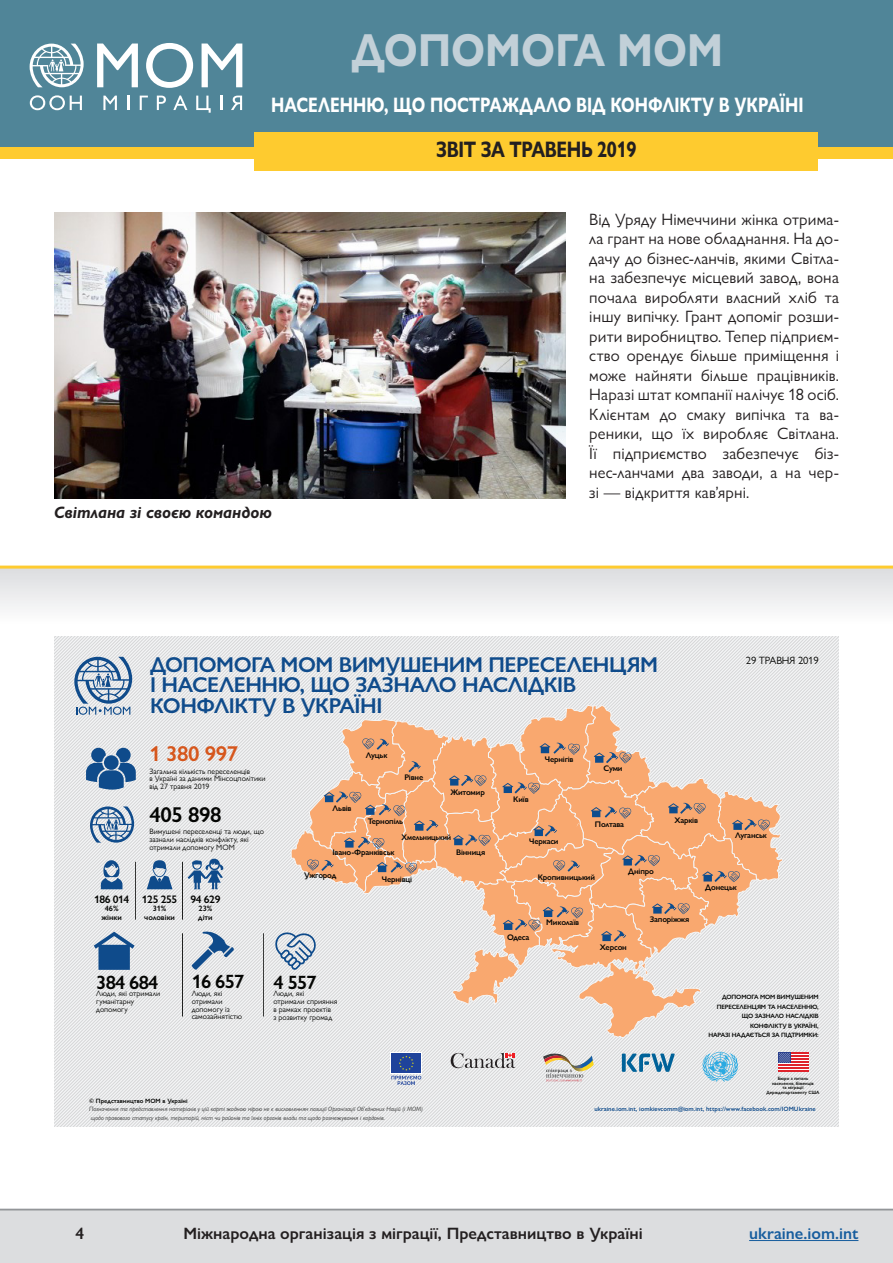
<style>
.page{position:relative;width:893px;height:1263px;background:#fff}
.page>*{position:absolute;margin:0;border:0;box-sizing:border-box;transform-origin:0 0}
.t1{font:700 46.5px "Gill Sans Nova";color:#c2d0d8;scale:.87 1}
.t2{font:700 22.5px "Gill Sans Nova";letter-spacing:-.02em;color:#231f20;scale:.79 1}
.t3{font:600 21.6px/20.4px "Gill Sans Nova";letter-spacing:-.02em;color:#0f4b8b}
.t4{font:600 21.6px "Gill Sans Nova";letter-spacing:-.02em;color:#d6561c}
.t5{font:600 21.6px "Gill Sans Nova";letter-spacing:-.02em;color:#040503}
.t6{font:700 21px "Gill Sans Nova";color:#fff;scale:.77 1}
.t7{font:600 19.35px "Gill Sans Nova";letter-spacing:-.04em;color:#040503}
.t8{font:16.5px/19.5px "Gill Sans Nova";letter-spacing:.01em;color:#231f20;text-align:justify}
.t9{font:600 16.5px "Gill Sans Nova";color:#231f20}
.t10{font:italic 700 16.5px "Gill Sans Nova";color:#231f20}
.t11{font:600 16.5px "Gill Sans Nova";color:#175d9e}
.t12{font:600 10.95px "Gill Sans Nova";letter-spacing:-.04em;color:#040503}
.t13{font:10.65px "Gill Sans Nova";letter-spacing:-.02em;color:#040503}
.t14{font:600 8.1px "Gill Sans Nova";letter-spacing:-.02em;color:#040503}
.t15{font:600 8.1px "Gill Sans Nova";letter-spacing:-.02em;color:#040503;scale:.93 1}
.t16{font:7.8px/7.8px "Gill Sans Nova";color:#040503}
.t17{font:600 7.8px/8.6px "Gill Sans Nova";color:#040503;text-align:center}
.t18{font:italic 6.3px/7.9px "Gill Sans Nova";color:#313232}
.t19{font:600 6.3px/9.4px "Gill Sans Nova";letter-spacing:-.02em;color:#040503;text-align:right}
.t20{font:600 6.3px "Gill Sans Nova";color:#0f4b8b}
.t21{font:600 4.65px/4.7px "Gill Sans Nova";color:#040503;text-align:center}
.s1{font-weight:600;font-style:normal;color:#040503}
</style>
<div class="page">
<div style="left:0;top:567px;width:893px;height:57px;background:linear-gradient(to bottom,#dbdcde,#fefefe)"></div>
<hr style="left:0;top:566px;width:893px;height:3px;background:#fecb2f">
<svg style="left:54px;top:636px;width:247px;height:491px"></svg>
<svg style="left:301px;top:636px;width:538px;height:491px"></svg>
<svg style="left:90px;top:806px;width:44px;height:37px;background:#91a9c3"></svg>
<svg style="left:86px;top:748px;width:50px;height:42px;background:#5980aa"></svg>
<svg style="left:94px;top:932px;width:41px;height:38px;background:#6287af"></svg>
<svg style="left:101px;top:860px;width:21px;height:29px"></svg>
<svg style="left:147px;top:860px;width:25px;height:29px"></svg>
<svg style="left:188px;top:858px;width:37px;height:31px"></svg>
<hr style="left:135px;top:862px;width:1px;height:58px;background:#040503">
<hr style="left:182px;top:862px;width:1px;height:58px;background:#040503">
<hr style="left:182px;top:933px;width:1px;height:83px;background:#040503">
<hr style="left:263px;top:933px;width:1px;height:83px;background:#040503">
<svg style="left:192px;top:931px;width:42px;height:39px"></svg>
<svg style="left:275px;top:704px;width:509px;height:334px"></svg>
<svg style="left:74px;top:657px;width:58px;height:58px"></svg>
<svg style="left:451px;top:1053px;width:64px;height:15px"></svg>
<svg style="left:779px;top:1054px;width:30px;height:17px"></svg>
<hr style="left:779px;top:1052px;width:30px;height:2px;background:#df232c">
<hr style="left:779px;top:1055px;width:30px;height:2px;background:#df232c">
<hr style="left:779px;top:1059px;width:30px;height:1px;background:#df232c">
<hr style="left:779px;top:1062px;width:30px;height:1px;background:#df232c">
<hr style="left:779px;top:1065px;width:30px;height:1px;background:#df232c">
<hr style="left:779px;top:1068px;width:30px;height:1px;background:#df232c">
<hr style="left:779px;top:1071px;width:30px;height:1px;background:#df232c">
<div style="left:779px;top:1052px;width:12px;height:11px;background:#2a418e"></div>
<svg style="left:779px;top:1053px;width:11px;height:10px"></svg>
<svg style="left:543px;top:1053px;width:51px;height:28px"></svg>
<svg style="left:622px;top:1053px;width:4px;height:19px"></svg>
<svg style="left:627px;top:1053px;width:48px;height:19px"></svg>
<div style="left:391px;top:1052px;width:31px;height:22px;background:#fff"></div>
<div style="left:391px;top:1053px;width:30px;height:20px;background:#1f439b"></div>
<svg style="left:391px;top:1055px;width:30px;height:30px"></svg>
<svg style="left:702px;top:1052px;width:36px;height:30px"></svg>
<img style="left:54px;top:213px;width:512px;height:285px">
<div style="left:0;top:1209px;width:893px;height:54px;background:#dcdddf"></div>
<hr style="left:0;top:1209px;width:893px;height:1px;background:#939598">
<hr style="left:749px;top:1240px;width:109px;height:1px;background:#175d9e">
<div style="left:0;top:0;width:893px;height:151px;background:#508598"></div>
<div style="left:0;top:147px;width:893px;height:11px;background:#fecb2f"></div>
<div style="left:255px;top:132px;width:563px;height:39px;background:#fecb2f"></div>
<svg style="left:146px;top:43px;width:47px;height:45px"></svg>
<svg style="left:202px;top:44px;width:40px;height:43px"></svg>
<svg style="left:97px;top:44px;width:41px;height:43px"></svg>
<svg style="left:30px;top:44px;width:54px;height:43px"></svg>
<svg style="left:30px;top:95px;width:52px;height:15px"></svg>
<svg style="left:103px;top:96px;width:14px;height:14px"></svg>
<svg style="left:127px;top:96px;width:2px;height:14px"></svg>
<svg style="left:140px;top:96px;width:8px;height:14px"></svg>
<svg style="left:157px;top:96px;width:9px;height:14px"></svg>
<svg style="left:173px;top:96px;width:14px;height:14px"></svg>
<svg style="left:196px;top:96px;width:15px;height:17px"></svg>
<svg style="left:220px;top:96px;width:2px;height:14px"></svg>
<svg style="left:231px;top:96px;width:11px;height:14px"></svg>
<h1 class="t1" style="left:352px;top:21px;width:428px">ДОПОМОГА МОМ</h1>
<p class="t6" style="left:271px;top:92px;width:693px">НАСЕЛЕННЮ, ЩО ПОСТРАЖДАЛО ВІД КОНФЛІКТУ В УКРАЇНІ</p>
<p class="t2" style="left:436px;top:135px;width:255px">ЗВІТ ЗА ТРАВЕНЬ 2019</p>
<p class="t10" style="left:54px;top:502px;width:220px">Світлана зі своєю командою</p>
<p class="t8" style="left:589px;top:209px;width:251px">Від Уряду Німеччини жінка отрима&shy;ла грант на нове обладнання. На до&shy;дачу до бізнес-ланчів, якими Світла&shy;на забезпечує місцевий завод, вона почала виробляти власний хліб та іншу випічку. Грант допоміг розши&shy;рити виробництво. Тепер підприєм&shy;ство орендує більше приміщення і може найняти більше працівників.<br>Наразі штат компанії налічує 18 осіб.</p>
<p class="t8" style="left:589px;top:404px;width:251px">Клієнтам до смаку випічка та ва&shy;реники, що їх виробляє Світлана.<br>Її підприємство забезпечує біз&shy;нес-ланчами два заводи, а на чер&shy;зі — відкриття кав’ярні.</p>
<p class="t3" style="left:150px;top:654px;width:509px">ДОПОМОГА МОМ ВИМУШЕНИМ ПЕРЕСЕЛЕНЦЯМ<br>І НАСЕЛЕННЮ, ЩО ЗАЗНАЛО НАСЛІДКІВ<br>КОНФЛІКТУ В УКРАЇНІ</p>
<p class="t13" style="left:746px;top:654px;width:74px">29 ТРАВНЯ 2019</p>
<p class="t4" style="left:149px;top:740px;width:90px">1 380 997</p>
<p class="t16" style="left:149px;top:767px;width:118px">Загальна кількість переселенців<br>в Україні за даними Мінсоцполітики від 27 травня 2019</p>
<p class="t14" style="left:366px;top:750px;width:23px">Луцьк</p>
<p class="t14" style="left:545px;top:754px;width:30px">Чернігів</p>
<p class="t14" style="left:603px;top:763px;width:21px">Суми</p>
<p class="t14" style="left:404px;top:772px;width:20px">Рівне</p>
<p class="t14" style="left:450px;top:787px;width:36px">Житомир</p>
<p class="t14" style="left:513px;top:795px;width:17px">Київ</p>
<p class="t5" style="left:149px;top:801px;width:74px">405 898</p>
<p class="t16" style="left:149px;top:828px;width:116px">Вимушені переселенці та люди, що зазнали наслідків конфлікту, які отримали допомогу МОМ</p>
<p class="t12" style="left:94px;top:892px;width:37px">186 014</p>
<p class="t17" style="left:102px;top:904px;width:22px">46% жінки</p>
<p class="t12" style="left:142px;top:892px;width:37px">125 255</p>
<p class="t17" style="left:144px;top:904px;width:32px">31% чоловіки</p>
<p class="t12" style="left:191px;top:892px;width:31px">94 629</p>
<p class="t17" style="left:198px;top:904px;width:16px;text-align:left">23% діти</p>
<p class="t14" style="left:333px;top:803px;width:21px">Львів</p>
<p class="t14" style="left:368px;top:816px;width:37px">Тернопіль</p>
<p class="t15" style="left:402px;top:832px;width:55px">Хмельницький</p>
<p class="t14" style="left:382px;top:874px;width:32px">Чернівці</p>
<p class="t14" style="left:332px;top:847px;width:64px">Івано-Франківськ</p>
<p class="t14" style="left:456px;top:848px;width:30px">Вінниця</p>
<p class="t14" style="left:304px;top:870px;width:34px">Ужгород</p>
<p class="t7" style="left:96px;top:970px;width:64px">384 684</p>
<p class="t16" style="left:96px;top:990px;width:65px">Люди, які отримали гуманітарну допомогу</p>
<p class="t7" style="left:192px;top:970px;width:54px">16 657</p>
<p class="t16" style="left:192px;top:989px;width:52px">Люди, які отримали допомогу із самозайнятістю</p>
<p class="t7" style="left:274px;top:970px;width:45px">4 557</p>
<p class="t16" style="left:274px;top:990px;width:65px">Люди, які<br>отримали сприяння в рамках проектів<br>з розвитку громад</p>
<p class="t18" style="left:89px;top:1097px;width:335px"><span class="s1">© Представництво МОМ в Україні<br></span>Позначення та представлення матеріалів у цій карті жодною мірою не є висловленням позиції Організації Об’єднаних Націй (і MOM)</p>
<p class="t18" style="left:91px;top:1114px;width:295px">щодо правового статусу країн, територій, міст чи районів та їхніх органів влади та щодо розмежування і кордонів.</p>
<p class="t14" style="left:529px;top:837px;width:31px">Черкаси</p>
<p class="t14" style="left:595px;top:819px;width:31px">Полтава</p>
<p class="t14" style="left:538px;top:872px;width:59px">Кропивницький</p>
<p class="t14" style="left:628px;top:866px;width:27px">Дніпро</p>
<p class="t14" style="left:674px;top:815px;width:25px">Харків</p>
<p class="t14" style="left:735px;top:830px;width:33px">Луганськ</p>
<p class="t14" style="left:705px;top:882px;width:33px">Донецьк</p>
<p class="t14" style="left:507px;top:932px;width:24px">Одеса</p>
<p class="t14" style="left:546px;top:917px;width:34px">Миколаїв</p>
<p class="t14" style="left:600px;top:943px;width:29px">Херсон</p>
<p class="t14" style="left:650px;top:914px;width:41px">Запоріжжя</p>
<p class="t19" style="left:709px;top:992px;width:112px">ДОПОМОГА МОМ ВИМУШЕНИМ<br>ПЕРЕСЕЛЕНЦЯМ ТА НАСЕЛЕННЮ,<br>ЩО ЗАЗНАЛО НАСЛІДКІВ<br>КОНФЛІКТУ В УКРАЇНІ,<br>НАРАЗІ НАДАЄТЬСЯ ЗА ПІДТРИМКИ:</p>
<p class="t21" style="left:766px;top:1076px;width:55px">Бюро з питань населення, біженців<br>та міграції<br>Держдепартаменту США</p>
<p class="t20" style="left:594px;top:1105px;width:223px">ukraine.iom.int, iomkievcomm@iom.int, https://www.facebook.com/IOMUkraine</p>
<p class="t9" style="left:75px;top:1223px;width:10px">4</p>
<p class="t9" style="left:183px;top:1223px;width:461px">Міжнародна організація з міграції, Представництво в Україні</p>
<p class="t11" style="left:749px;top:1223px;width:111px">ukraine.iom.int</p>
</div>
